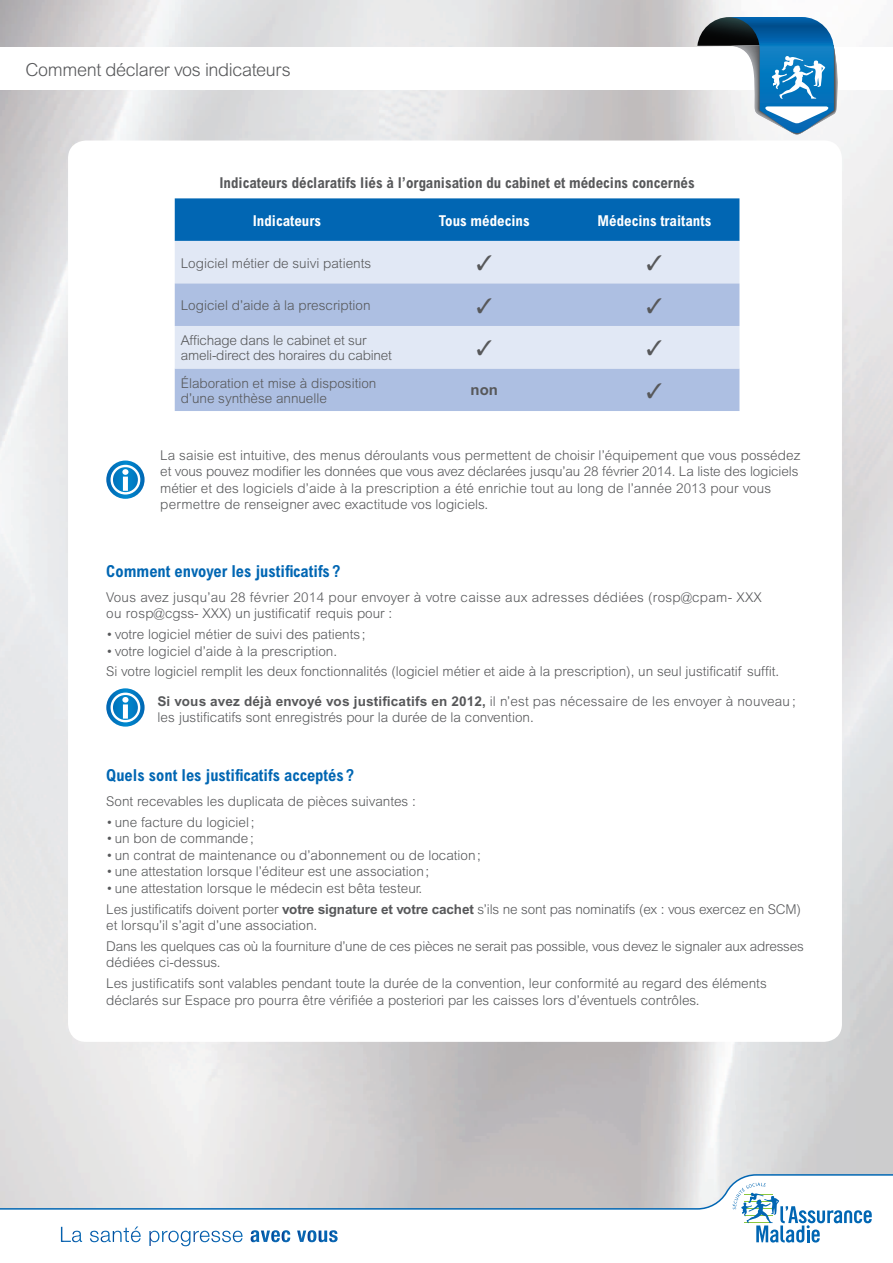
<style>
.page{position:relative;width:893px;height:1263px;background:#fff}
.page>*{position:absolute;margin:0;border:0;box-sizing:border-box;transform-origin:0 0}
.t1{font:300 18px "Arial";letter-spacing:-.02em;color:#57585a}
.t2{font:700 condensed 16.5px "Arial";color:#0166b3}
.t3{font:700 condensed 15px "Arial";color:#57585a}
.t4{font:700 condensed 15px "Arial";color:#fff}
.t5{font:700 15px "Arial";color:#57585a}
.t6{font:300 13.5px/16.5px "Arial";color:#57585a}
.t7{font:300 13.5px/16.5px "Arial";letter-spacing:.02em;color:#57585a}
.s1{font-weight:700}
</style>
<div class="page">
<svg style="left:0;top:1174px;width:893px;height:73px"></svg>
<svg style="left:697px;top:17px;width:141px;height:118px"></svg>
<div style="left:175px;top:283px;width:564px;height:128px;background:#adbfe2"></div>
<svg style="left:106px;top:460px;width:39px;height:39px"></svg>
<svg style="left:111px;top:465px;width:29px;height:29px"></svg>
<svg style="left:106px;top:688px;width:39px;height:39px"></svg>
<svg style="left:111px;top:693px;width:29px;height:29px"></svg>
<svg style="left:175px;top:198px;width:564px;height:85px;background:#71a7d4"></svg>
<svg style="left:477px;top:298px;width:14px;height:15px"></svg>
<svg style="left:647px;top:298px;width:15px;height:15px"></svg>
<div style="left:175px;top:326px;width:564px;height:42px;background:#e1e8f5"></div>
<svg style="left:647px;top:383px;width:15px;height:15px"></svg>
<h1 class="t1" style="left:26px;top:59px;width:267px">Comment déclarer vos indicateurs</h1>
<p class="t3" style="left:219px;top:174px;width:477px">Indicateurs déclaratifs liés à l’organisation du cabinet et médecins concernés</p>
<p class="t4" style="left:253px;top:211px;width:70px">Indicateurs</p>
<p class="t4" style="left:439px;top:211px;width:92px">Tous médecins</p>
<p class="t4" style="left:598px;top:211px;width:115px">Médecins traitants</p>
<p class="t6" style="left:181px;top:254px;width:192px">Logiciel métier de suivi patients</p>
<p class="t6" style="left:181px;top:297px;width:191px">Logiciel d’aide à la prescription</p>
<p class="t6" style="left:181px;top:333px;width:213px;line-height:15px">Affichage dans le cabinet et sur ameli-direct des horaires du cabinet</p>
<p class="t6" style="left:181px;top:375px;width:197px;line-height:15px">Élaboration et mise à disposition d’une synthèse annuelle</p>
<p class="t5" style="left:471px;top:381px;width:29px">non</p>
<p class="t6" style="left:160px;top:447px;width:642px">La saisie est intuitive, des menus déroulants vous permettent de choisir l’équipement que vous possédez et vous pouvez modifier les données que vous avez déclarées jusqu’au 28 février 2014. La liste des logiciels métier et des logiciels d’aide à la prescription a été enrichie tout au long de l’année 2013 pour vous permettre de renseigner avec exactitude vos logiciels.</p>
<p class="t2" style="left:106px;top:561px;width:235px">Comment envoyer les justificatifs ?</p>
<p class="t7" style="left:106px;top:589px;width:657px">Vous avez jusqu’au 28 février 2014 pour envoyer à votre caisse aux adresses dédiées (rosp@cpam- XXX ou rosp@cgss- XXX) un justificatif requis pour :</p>
<p class="t6" style="left:106px;top:626px;width:261px">• votre logiciel métier de suivi des patients ;</p>
<p class="t6" style="left:106px;top:640px;width:674px;line-height:20.7px">• votre logiciel d’aide à la prescription.<br>Si votre logiciel remplit les deux fonctionnalités (logiciel métier et aide à la prescription), un seul justificatif suffit.</p>
<p class="t6" style="left:157px;top:692px;width:640px"><span class="s1">Si vous avez déjà envoyé vos justificatifs en 2012,</span> il n’est pas nécessaire de les envoyer à nouveau ; les justificatifs sont enregistrés pour la durée de la convention.</p>
<p class="t2" style="left:106px;top:766px;width:249px">Quels sont les justificatifs acceptés ?</p>
<p class="t6" style="left:106px;top:793px;width:311px">Sont recevables les duplicata de pièces suivantes :</p>
<p class="t6" style="left:106px;top:814px;width:150px">• une facture du logiciel ;</p>
<p class="t6" style="left:106px;top:830px;width:149px">• un bon de commande ;</p>
<p class="t6" style="left:106px;top:847px;width:376px">• un contrat de maintenance ou d’abonnement ou de location ;</p>
<p class="t6" style="left:106px;top:863px;width:325px">• une attestation lorsque l’éditeur est une association ;</p>
<p class="t6" style="left:106px;top:878px;width:696px;line-height:20.7px">• une attestation lorsque le médecin est bêta testeur.<br>Les justificatifs doivent porter <span class="s1">votre signature et votre cachet</span> s’ils ne sont pas nominatifs (ex : vous exercez en SCM)</p>
<p class="t6" style="left:106px;top:915px;width:699px;line-height:20.7px">et lorsqu’il s’agit d’une association.<br>Dans les quelques cas où la fourniture d’une de ces pièces ne serait pas possible, vous devez le signaler aux adresses</p>
<p class="t6" style="left:106px;top:952px;width:662px;line-height:20.7px">dédiées ci-dessus.<br>Les justificatifs sont valables pendant toute la durée de la convention, leur conformité au regard des éléments</p>
<p class="t6" style="left:106px;top:991px;width:595px">déclarés sur Espace pro pourra être vérifiée a posteriori par les caisses lors d’éventuels contrôles.</p>
</div>
